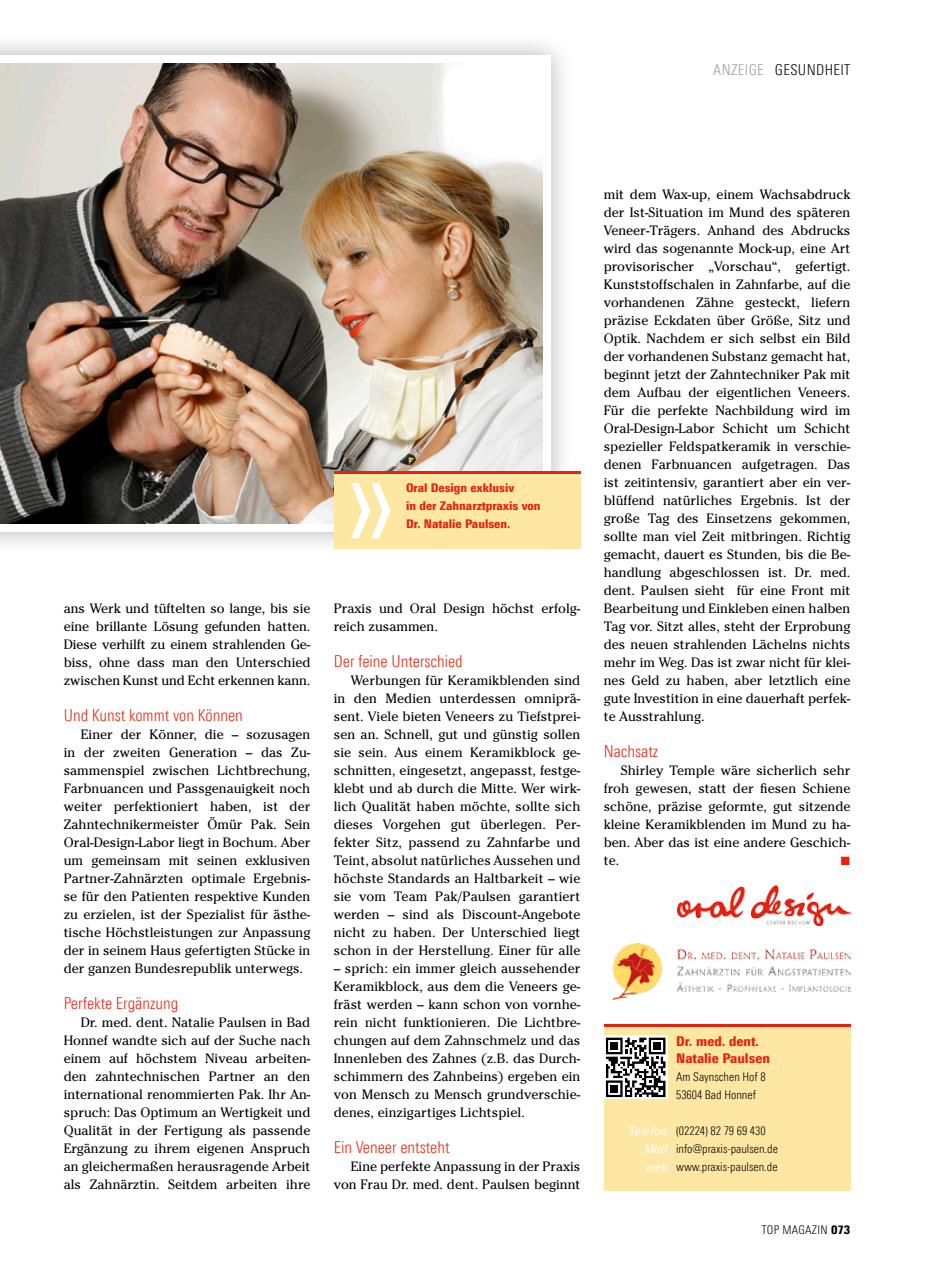
<style>
.page{position:relative;width:927px;height:1276px;background:#fff}
.page>*{position:absolute;margin:0;border:0;box-sizing:border-box;transform-origin:0 0}
.Zwischenüberschrift{font:300 16.5px "Linotype Univers 320 Cn";color:#e42310}
.t1{font:300 15px "Linotype Univers 320 Cn";letter-spacing:.025em;color:#000}
.Fliesstext{font:13.5px/18px "Cheltenham Std";color:#000;text-align:justify}
.Kasten{font:900 13.5px "Linotype Univers 820 Cn";color:#e42310}
.Kasten-2{font:300 12px "Linotype Univers 320 Cn";color:#000}
.Kasten-3{font:900 12px "Linotype Univers 820 Cn";color:#e42310}
.Kasten-4{font:300 12px "Linotype Univers 320 Cn";letter-spacing:.025em;color:#000}
.Fliesstext-2{font:12px "Zapf Dingbats ITC";color:#e42310}
.s1{color:#9c9c9c}
.s2{font-family:"Cheltenham Std";font-weight:400;font-style:italic;color:#fff}
.s3{font-family:"Linotype Univers 820 Cn";font-weight:900}
</style>
<div class="page">
<div style="left:0;top:32px;width:574px;height:523px;background:#000;opacity:.3"></div>
<div style="left:0;top:55px;width:551px;height:476px;background:#fff"></div>
<div style="left:604px;top:1024px;width:246px;height:167px;background:#fee7a3"></div>
<hr style="left:604px;top:1024px;width:246px;height:2px;background:#e42310">
<svg style="left:604px;top:1035px;width:64px;height:64px"></svg>
<img style="left:612px;top:944px;width:238px;height:55px">
<img style="left:677px;top:885px;width:173px;height:42px">
<svg style="left:606px;top:1037px;width:59px;height:60px"></svg>
<div style="left:611px;top:1042px;width:7px;height:7px;background:#000"></div>
<div style="left:611px;top:1085px;width:7px;height:7px;background:#000"></div>
<div style="left:654px;top:1042px;width:7px;height:7px;background:#000"></div>
<img style="left:0;top:64px;width:542px;height:459px">
<div style="left:334px;top:471px;width:246px;height:78px;background:#fee7a3"></div>
<hr style="left:334px;top:471px;width:246px;height:2px;background:#e42310">
<svg style="left:351px;top:483px;width:40px;height:55px"></svg>
<p class="t1" style="left:713px;top:61px;width:139px"><span class="s1">ANZEIGE</span> GESUNDHEIT</p>
<p class="Kasten-3" style="left:406px;top:481px;width:110px">Oral Design exklusiv</p>
<p class="Kasten-3" style="left:406px;top:499px;width:136px">in der Zahnarztpraxis von</p>
<p class="Kasten-3" style="left:406px;top:517px;width:106px">Dr. Natalie Paulsen.</p>
<p class="Fliesstext" style="left:64px;top:599px;width:248px">ans Werk und tüftelten so lange, bis sie eine brillante Lösung gefunden hatten.<br>Diese verhilft zu einem strahlenden Ge&shy;biss, ohne dass man den Unterschied zwischen Kunst und Echt erkennen kann.</p>
<p class="Zwischenüberschrift" style="left:64px;top:705px;width:181px">Und Kunst kommt von Können</p>
<p class="Fliesstext" style="left:64px;top:725px;width:248px;text-indent:17px">Einer der Könner, die – sozusagen in der zweiten Generation – das Zu&shy;sammenspiel zwischen Lichtbrechung, Farbnuancen und Passgenauigkeit noch weiter perfektioniert haben, ist der Zahntechnikermeister Ömür Pak. Sein Oral-Design-Labor liegt in Bochum. Aber um gemeinsam mit seinen exklusiven Partner-Zahnärzten optimale Ergebnis&shy;se für den Patienten respektive Kunden zu erzielen, ist der Spezialist für ästhe&shy;tische Höchstleistungen zur Anpassung der in seinem Haus gefertigten Stücke in der ganzen Bundesrepublik unterwegs.</p>
<p class="Zwischenüberschrift" style="left:64px;top:993px;width:116px">Perfekte Ergänzung</p>
<p class="Fliesstext" style="left:64px;top:1013px;width:248px;text-indent:17px">Dr. med. dent. Natalie Paulsen in Bad Honnef wandte sich auf der Suche nach einem auf höchstem Niveau arbeiten&shy;den zahntechnischen Partner an den international renommierten Pak. Ihr An&shy;spruch: Das Optimum an Wertigkeit und Qualität in der Fertigung als passende Ergänzung zu ihrem eigenen Anspruch an gleichermaßen herausragende Arbeit als Zahnärztin. Seitdem arbeiten ihre</p>
<p class="Fliesstext" style="left:334px;top:599px;width:248px">Praxis und Oral Design höchst erfolg&shy;reich zusammen.</p>
<p class="Zwischenüberschrift" style="left:334px;top:651px;width:131px">Der feine Unterschied</p>
<p class="Fliesstext" style="left:334px;top:671px;width:248px;text-indent:17px">Werbungen für Keramikblenden sind in den Medien unterdessen omniprä&shy;sent. Viele bieten Veneers zu Tiefstprei&shy;sen an. Schnell, gut und günstig sollen sie sein. Aus einem Keramikblock ge&shy;schnitten, eingesetzt, angepasst, festge&shy;klebt und ab durch die Mitte. Wer wirk&shy;lich Qualität haben möchte, sollte sich dieses Vorgehen gut überlegen. Per&shy;fekter Sitz, passend zu Zahnfarbe und Teint, absolut natürliches Aussehen und höchste Standards an Haltbarkeit – wie sie vom Team Pak/Paulsen garantiert werden – sind als Discount-Angebote nicht zu haben. Der Unterschied liegt schon in der Herstellung. Einer für alle</p>
<p class="Fliesstext" style="left:334px;top:959px;width:248px">– sprich: ein immer gleich aussehender Keramikblock, aus dem die Veneers ge&shy;fräst werden – kann schon von vornhe&shy;rein nicht funktionieren. Die Lichtbre&shy;chungen auf dem Zahnschmelz und das Innenleben des Zahnes (z.B. das Durch&shy;schimmern des Zahnbeins) ergeben ein von Mensch zu Mensch grundverschie&shy;denes, einzigartiges Lichtspiel.</p>
<p class="Zwischenüberschrift" style="left:334px;top:1137px;width:117px">Ein Veneer entsteht</p>
<p class="Fliesstext" style="left:334px;top:1157px;width:248px;text-align:right">Eine perfekte Anpassung in der Praxis von Frau Dr. med. dent. Paulsen beginnt</p>
<p class="Fliesstext" style="left:604px;top:185px;width:248px">mit dem Wax-up, einem Wachsabdruck der Ist-Situation im Mund des späteren Veneer-Trägers. Anhand des Abdrucks wird das sogenannte Mock-up, eine Art provisorischer „Vorschau“, gefertigt.<br>Kunststoffschalen in Zahnfarbe, auf die vorhandenen Zähne gesteckt, liefern präzise Eckdaten über Größe, Sitz und Optik. Nachdem er sich selbst ein Bild der vorhandenen Substanz gemacht hat, beginnt jetzt der Zahntechniker Pak mit dem Aufbau der eigentlichen Veneers.<br>Für die perfekte Nachbildung wird im Oral-Design-Labor Schicht um Schicht spezieller Feldspatkeramik in verschie&shy;denen Farbnuancen aufgetragen. Das ist zeitintensiv, garantiert aber ein ver&shy;blüffend natürliches Ergebnis. Ist der große Tag des Einsetzens gekommen, sollte man viel Zeit mitbringen. Richtig gemacht, dauert es Stunden, bis die Be&shy;handlung abgeschlossen ist. Dr. med. dent. Paulsen sieht für eine Front mit Bearbeitung und Einkleben einen halben Tag vor. Sitzt alles, steht der Erprobung des neuen strahlenden Lächelns nichts mehr im Weg. Das ist zwar nicht für klei&shy;nes Geld zu haben, aber letztlich eine gute Investition in eine dauerhaft perfek&shy;te Ausstrahlung.</p>
<p class="Zwischenüberschrift" style="left:604px;top:741px;width:56px">Nachsatz</p>
<p class="Fliesstext" style="left:604px;top:761px;width:248px;text-indent:17px">Shirley Temple wäre sicherlich sehr froh gewesen, statt der fiesen Schiene schöne, präzise geformte, gut sitzende kleine Keramikblenden im Mund zu ha&shy;ben. Aber das ist eine andere Geschich&shy;te.</p>
<p class="Fliesstext-2" style="left:841px;top:855px;width:11px">■</p>
<p class="Kasten" style="left:676px;top:1033px;width:85px">Dr. med. dent.</p>
<p class="Kasten" style="left:676px;top:1049px;width:95px">Natalie Paulsen</p>
<p class="Kasten-2" style="left:676px;top:1069px;width:91px">Am Saynschen Hof 8</p>
<p class="Kasten-2" style="left:676px;top:1087px;width:81px">53604 Bad Honnef</p>
<p class="Kasten-2" style="left:628px;top:1123px;width:139px"><span class="s2">Telefon</span> (02224) 82 79 69 430</p>
<p class="Kasten-2" style="left:644px;top:1141px;width:135px"><span class="s2">Mail</span> info@praxis-paulsen.de</p>
<p class="Kasten-2" style="left:646px;top:1159px;width:133px"><span class="s2">web</span> www.praxis-paulsen.de</p>
<p class="Kasten-4" style="left:762px;top:1222px;width:90px">TOP MAGAZIN <span class="s3">073</span></p>
</div>
